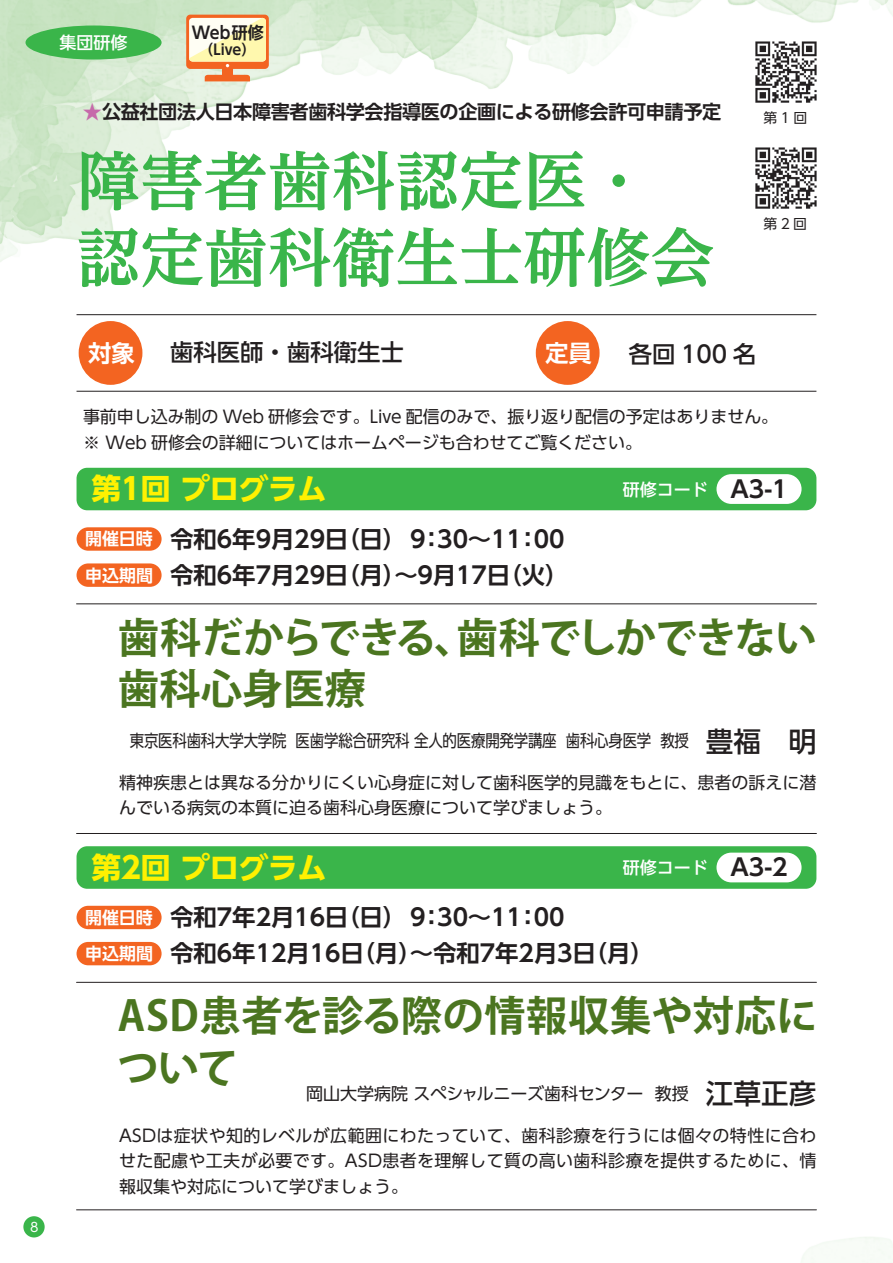
<style>
.page{position:relative;width:893px;height:1263px;background:#fff}
.page>*{position:absolute;margin:0;border:0;box-sizing:border-box;transform-origin:0 0}
.t1{font:700 63.75px/76.5px "UD Reimin Pro";color:#3ab54a}
.t2{font:700 41.4px/51px "Koz Go Pro";letter-spacing:-.005em;color:#4b7520}
.t3{font:700 29.7px "UD Shin Go Pro";letter-spacing:-.01em;color:#fff101}
.t4{font:700 23.4px/36.2px "UD Shin Go Pro De";color:#231f20}
.t5{font:500 23.4px "UD Shin Go Pro";color:#231f20}
.t6{font:700 23.4px "UD Shin Go Pro De";color:#fff}
.t7{font:700 19.2px "UD Shin Go Pro De";letter-spacing:-.02em;color:#231f20}
.t8{font:16.95px/25.5px "UD Shin Go Pro";color:#231f20}
.t9{font:16.95px "UD Shin Go Pro";color:#231f20;scale:.85 1}
.t10{font:500 16.95px "UD Shin Go Pro";color:#fff}
.t11{font:700 16.95px "UD Shin Go Pro De";color:#fff}
.t12{font:700 16.8px "UD Shin Go Pro De";color:#231f20;scale:.95 1}
.t13{font:700 14.4px "UD Shin Go Pro De";color:#231f20}
.t14{font:13.8px "UD Shin Go Pro";letter-spacing:.25em;color:#231f20}
.t15{font:12.75px "UD Shin Go Pro";color:#fff}
.s1{color:#c66aaa}
.s2{font-family:"UD Shin Go Pro De";font-weight:700;font-size:23.4px;color:#231f20}
.s3{font-weight:500;font-size:27.6px}
</style>
<div class="page">
<img style="left:0;top:0;width:893px;height:352px">
<img style="left:778px;top:981px;width:115px;height:282px">
<div style="left:26px;top:26px;width:136px;height:34px;background:#3ab54a;border-radius:50%"></div>
<hr style="left:77px;top:833px;width:739px;height:1px;background:#231f20">
<hr style="left:77px;top:314px;width:739px;height:1px;background:#231f20">
<hr style="left:77px;top:391px;width:739px;height:1px;background:#231f20">
<div style="left:536px;top:321px;width:64px;height:64px;background:#f36421;border-radius:50%"></div>
<div style="left:79px;top:321px;width:63px;height:64px;background:#f36421;border-radius:50%"></div>
<div style="left:77px;top:563px;width:85px;height:24px;background:#f36421;border-radius:12px"></div>
<div style="left:77px;top:527px;width:85px;height:24px;background:#f36421;border-radius:12px"></div>
<div style="left:77px;top:468px;width:739px;height:42px;background:#3ab54a;border-radius:11px"></div>
<div style="left:716px;top:474px;width:85px;height:30px;background:#fff;border-radius:15px"></div>
<hr style="left:77px;top:604px;width:739px;height:1px;background:#231f20">
<hr style="left:77px;top:1209px;width:739px;height:1px;background:#231f20">
<div style="left:77px;top:942px;width:85px;height:23px;background:#f36421;border-radius:12px"></div>
<div style="left:77px;top:906px;width:85px;height:23px;background:#f36421;border-radius:12px"></div>
<div style="left:77px;top:846px;width:739px;height:43px;background:#3ab54a;border-radius:11px"></div>
<div style="left:716px;top:853px;width:85px;height:29px;background:#fff;border-radius:15px"></div>
<hr style="left:77px;top:982px;width:739px;height:1px;background:#231f20">
<div style="left:222px;top:66px;width:11px;height:13px;background:#f36421"></div>
<div style="left:186px;top:15px;width:83px;height:54px;background:linear-gradient(to right,#f36b2b,#f36c2c);border-radius:4px"></div>
<svg style="left:189px;top:18px;width:77px;height:49px"></svg>
<svg style="left:205px;top:75px;width:45px;height:6px"></svg>
<img style="left:748px;top:34px;width:76px;height:76px">
<img style="left:748px;top:140px;width:76px;height:76px">
<div style="left:23px;top:1216px;width:22px;height:21px;background:#3ab54a;border-radius:50%"></div>
<p class="t15" style="left:30px;top:1216px;width:10px">8</p>
<p class="t10" style="left:60px;top:29px;width:70px">集団研修</p>
<p class="t12" style="left:192px;top:19px;width:77px">Web研修</p>
<p class="t13" style="left:199px;top:38px;width:58px">（Live）</p>
<p class="t7" style="left:83px;top:96px;width:640px"><span class="s1">★</span>公益社団法人日本障害者歯科学会指導医の企画による研修会許可申請予定</p>
<h1 class="t1" style="left:77px;top:142px;width:639px">障害者歯科認定医・認定歯科衛生士研修会</h1>
<p class="t14" style="left:764px;top:106px;width:45px">第1回</p>
<p class="t14" style="left:763px;top:212px;width:45px">第2回</p>
<h3 class="t6" style="left:88px;top:334px;width:48px">対象</h3>
<h3 class="t5" style="left:170px;top:333px;width:235px">歯科医師・歯科衛生士</h3>
<h3 class="t6" style="left:545px;top:334px;width:48px">定員</h3>
<h3 class="t5" style="left:629px;top:335px;width:129px">各回 100 名</h3>
<p class="t8" style="left:83px;top:403px;width:697px">事前申し込み制の Web 研修会です。Live 配信のみで、振り返り配信の予定はありません。※ Web 研修会の詳細についてはホームページも合わせてご覧ください。</p>
<h3 class="t3" style="left:91px;top:465px;width:237px">第1回 プログラム</h3>
<p class="t10" style="left:623px;top:475px;width:166px">研修コード <span class="s2">A3-1</span></p>
<p class="t11" style="left:85px;top:525px;width:69px">開催日時</p>
<p class="t11" style="left:85px;top:561px;width:70px">申込期間</p>
<h3 class="t4" style="left:170px;top:520px;width:400px">令和6年9月29日（日） 9：30～11：00令和6年7月29日（月）～9月17日（火）</h3>
<h2 class="t2" style="left:118px;top:615px;width:700px">歯科だからできる、歯科でしかできない歯科心身医療</h2>
<p class="t9" style="left:130px;top:727px;width:809px">東京医科歯科大学大学院 医歯学総合研究科 全人的医療開発学講座 歯科心身医学 教授 <span class="s3">豊福　明</span></p>
<p class="t8" style="left:119px;top:769px;width:699px">精神疾患とは異なる分かりにくい心身症に対して歯科医学的見識をもとに、患者の訴えに潜んでいる病気の本質に迫る歯科心身医療について学びましょう。</p>
<h3 class="t3" style="left:91px;top:843px;width:237px">第2回 プログラム</h3>
<p class="t10" style="left:623px;top:854px;width:166px">研修コード <span class="s2">A3-2</span></p>
<p class="t11" style="left:85px;top:904px;width:69px">開催日時</p>
<p class="t11" style="left:85px;top:940px;width:70px">申込期間</p>
<h3 class="t4" style="left:170px;top:899px;width:485px">令和7年2月16日（日） 9：30～11：00<br>令和6年12月16日（月）～令和7年2月3日（月）</h3>
<h2 class="t2" style="left:117px;top:993px;width:702px">ASD患者を診る際の情報収集や対応について</h2>
<p class="t8" style="left:306px;top:1081px;width:512px">岡山大学病院 スペシャルニーズ歯科センター 教授 <span class="s3">江草正彦</span></p>
<p class="t8" style="left:119px;top:1122px;width:699px;text-align:justify">ASDは症状や知的レベルが広範囲にわたっていて、歯科診療を行うには個々の特性に合わせた配慮や工夫が必要です。ASD患者を理解して質の高い歯科診療を提供するために、情報収集や対応について学びましょう。</p>
</div>
